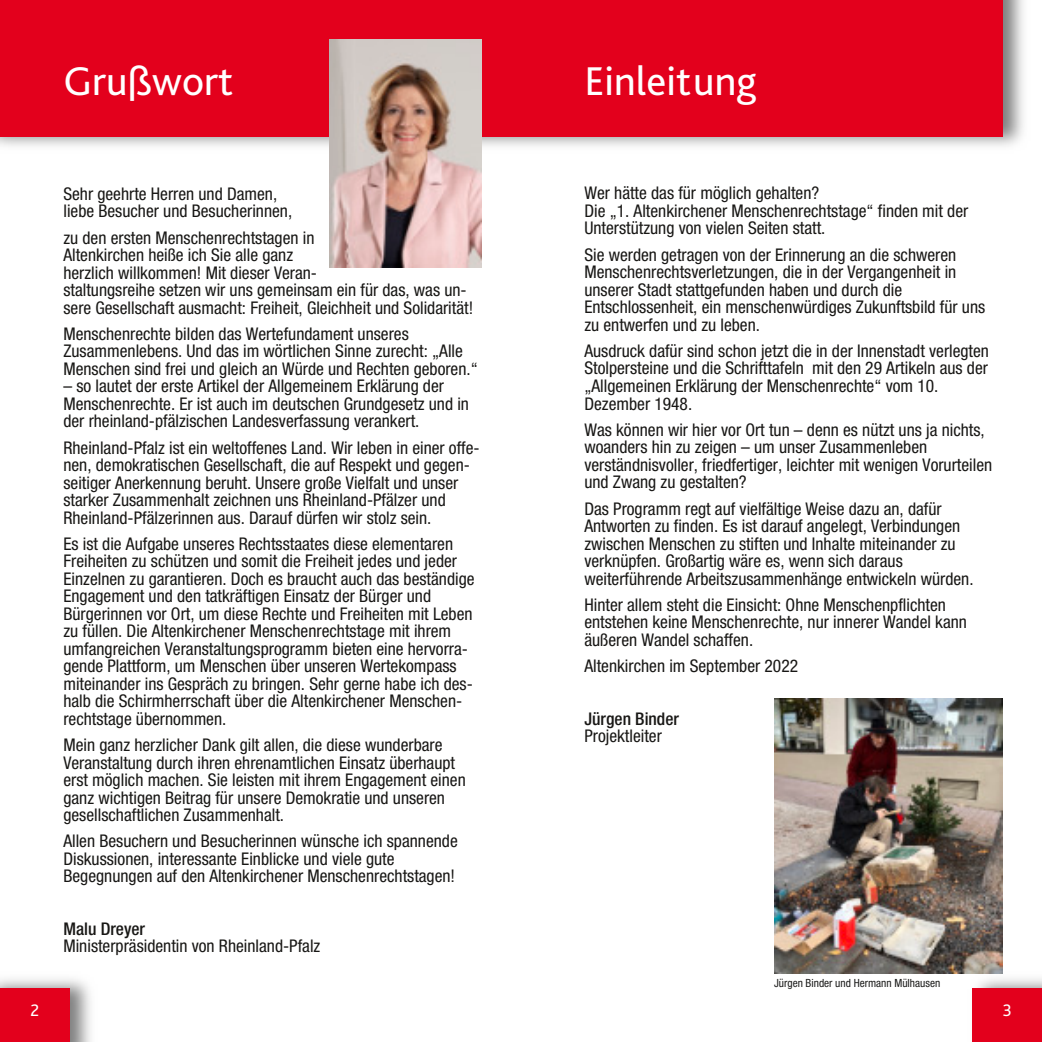
<style>
.page{position:relative;width:1042px;height:1042px;background:#fff}
.page>*{position:absolute;margin:0;border:0;box-sizing:border-box;transform-origin:0 0}
.t1{font:42px "font 0000000028 b 373 f 4";color:#fff}
.t2{font:condensed 17.5px/17.5px "Helvetica Neue";color:#181715}
.t3{font:500 condensed 17.5px "Helvetica Neue";color:#181715}
.t4{font:17.5px "font 0000000028 b 373 f 4";color:#fff}
.t5{font:condensed 11.38px "Helvetica Neue";color:#1c1c1b}
</style>
<div class="page">
<img style="left:0;top:0;width:1024px;height:153px">
<div style="left:0;top:0;width:1002px;height:137px;background:#e3001c"></div>
<img style="left:0;top:979px;width:91px;height:63px">
<div style="left:0;top:988px;width:69px;height:54px;background:#e3001c"></div>
<div style="left:972px;top:988px;width:70px;height:54px;background:#e3001c"></div>
<img style="left:330px;top:40px;width:151px;height:227px">
<img style="left:774px;top:698px;width:228px;height:275px">
<h1 class="t1" style="left:63px;top:55px;width:171px">Grußwort</h1>
<h1 class="t1" style="left:584px;top:55px;width:174px">Einleitung</h1>
<p class="t2" style="left:63px;top:185px;width:230px">Sehr geehrte Herren und Damen, liebe Besucher und Besucherinnen,</p>
<p class="t2" style="left:63px;top:228px;width:411px">zu den ersten Menschenrechtstagen in<br>Altenkirchen heiße ich Sie alle ganz<br>herzlich willkommen! Mit dieser Veran-<br>staltungsreihe setzen wir uns gemeinsam ein für das, was un&shy;sere Gesellschaft ausmacht: Freiheit, Gleichheit und Solidarität!</p>
<p class="t2" style="left:63px;top:325px;width:416px">Menschenrechte bilden das Wertefundament unseres<br>Zusammenlebens. Und das im wörtlichen Sinne zurecht: „Alle<br>Menschen sind frei und gleich an Würde und Rechten geboren.“</p>
<p class="t2" style="left:63px;top:377px;width:407px">– so lautet der erste Artikel der Allgemeinem Erklärung der<br>Menschenrechte. Er ist auch im deutschen Grundgesetz und in der rheinland-pfälzischen Landesverfassung verankert.</p>
<p class="t2" style="left:63px;top:438px;width:418px">Rheinland-Pfalz ist ein weltoffenes Land. Wir leben in einer offe&shy;nen, demokratischen Gesellschaft, die auf Respekt und gegen&shy;seitiger Anerkennung beruht. Unsere große Vielfalt und unser starker Zusammenhalt zeichnen uns Rheinland-Pfälzer und Rheinland-Pfälzerinnen aus. Darauf dürfen wir stolz sein.</p>
<p class="t2" style="left:63px;top:535px;width:413px">Es ist die Aufgabe unseres Rechtsstaates diese elementaren Freiheiten zu schützen und somit die Freiheit jedes und jeder Einzelnen zu garantieren. Doch es braucht auch das beständige Engagement und den tatkräftigen Einsatz der Bürger und Bürgerinnen vor Ort, um diese Rechte und Freiheiten mit Leben zu füllen. Die Altenkirchener Menschenrechtstage mit ihrem umfangreichen Veranstaltungsprogramm bieten eine hervorra&shy;gende Plattform, um Menschen über unseren Wertekompass miteinander ins Gespräch zu bringen. Sehr gerne habe ich des&shy;halb die Schirmherrschaft über die Altenkirchener Menschen&shy;rechtstage übernommen.</p>
<p class="t2" style="left:63px;top:736px;width:404px">Mein ganz herzlicher Dank gilt allen, die diese wunderbare Veranstaltung durch ihren ehrenamtlichen Einsatz überhaupt erst möglich machen. Sie leisten mit ihrem Engagement einen ganz wichtigen Beitrag für unsere Demokratie und unseren gesellschaftlichen Zusammenhalt.</p>
<p class="t2" style="left:63px;top:832px;width:396px">Allen Besuchern und Besucherinnen wünsche ich spannende<br>Diskussionen, interessante Einblicke und viele gute<br>Begegnungen auf den Altenkirchener Menschenrechtstagen!</p>
<p class="t3" style="left:63px;top:918px;width:83px">Malu Dreyer</p>
<p class="t2" style="left:63px;top:937px;width:258px">Ministerpräsidentin von Rheinland-Pfalz</p>
<p class="t2" style="left:584px;top:184px;width:385px">Wer hätte das für möglich gehalten?<br>Die „1. Altenkirchener Menschenrechtstage“ finden mit der<br>Unterstützung von vielen Seiten statt.</p>
<p class="t2" style="left:584px;top:246px;width:402px">Sie werden getragen von der Erinnerung an die schweren Menschenrechtsverletzungen, die in der Vergangenheit in unserer Stadt stattgefunden haben und durch die Entschlossenheit, ein menschenwürdiges Zukunftsbild für uns zu entwerfen und zu leben.</p>
<p class="t2" style="left:584px;top:342px;width:406px">Ausdruck dafür sind schon jetzt die in der Innenstadt verlegten Stolpersteine und die Schrifttafeln mit den 29 Artikeln aus der „Allgemeinen Erklärung der Menschenrechte“ vom 10.<br>Dezember 1948.</p>
<p class="t2" style="left:584px;top:421px;width:409px">Was können wir hier vor Ort tun – denn es nützt uns ja nichts, woanders hin zu zeigen – um unser Zusammenleben verständnisvoller, friedfertiger, leichter mit wenigen Vorurteilen und Zwang zu gestalten?</p>
<p class="t2" style="left:584px;top:499px;width:391px">Das Programm regt auf vielfältige Weise dazu an, dafür Antworten zu finden. Es ist darauf angelegt, Verbindungen zwischen Menschen zu stiften und Inhalte miteinander zu verknüpfen. Großartig wäre es, wenn sich daraus weiterführende Arbeitszusammenhänge entwickeln würden.</p>
<p class="t2" style="left:584px;top:596px;width:384px">Hinter allem steht die Einsicht: Ohne Menschenpflichten entstehen keine Menschenrechte, nur innerer Wandel kann äußeren Wandel schaffen.</p>
<p class="t2" style="left:584px;top:657px;width:215px">Altenkirchen im September 2022</p>
<p class="t3" style="left:584px;top:708px;width:96px">Jürgen Binder</p>
<p class="t2" style="left:584px;top:727px;width:79px">Projektleiter</p>
<p class="t5" style="left:774px;top:976px;width:168px">Jürgen Binder und Hermann Mülhausen</p>
<p class="t4" style="left:30px;top:999px;width:10px">2</p>
<p class="t4" style="left:1002px;top:999px;width:11px">3</p>
</div>
